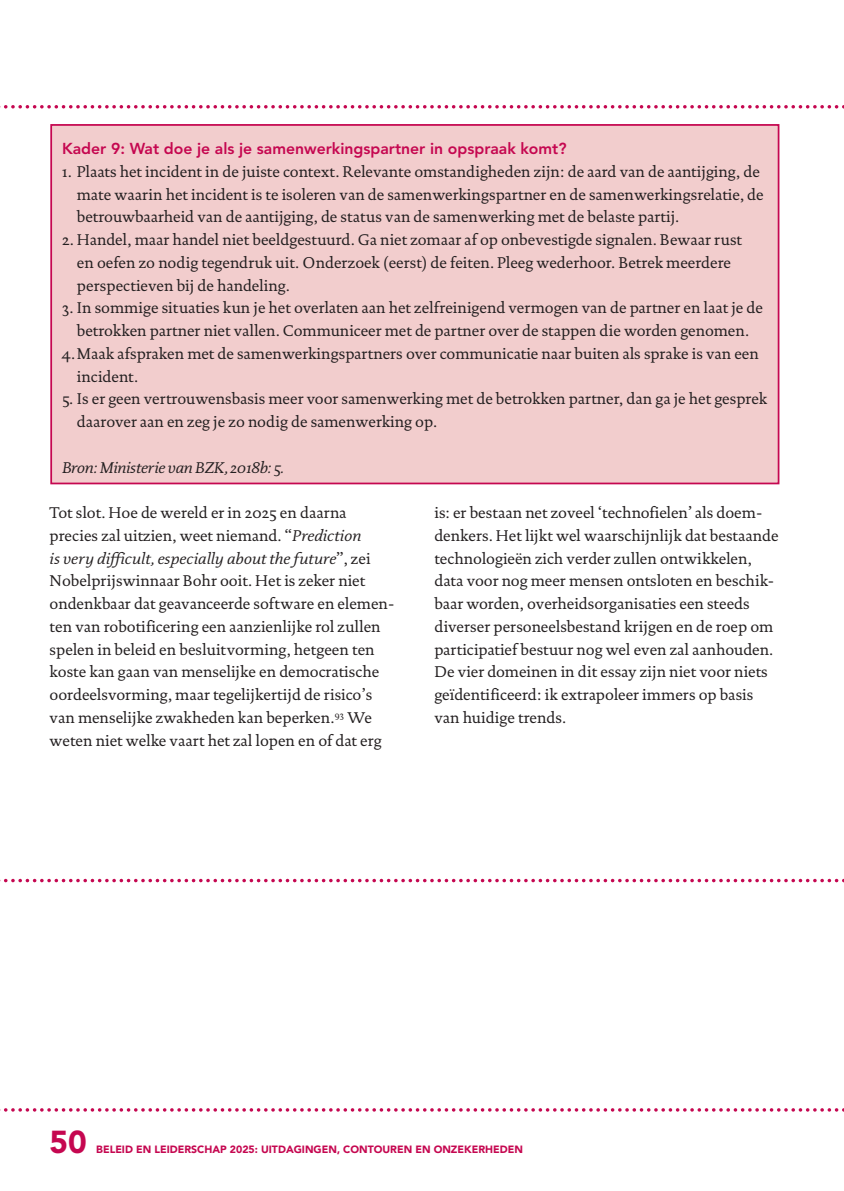
<style>
.page{position:relative;width:844px;height:1191px;background:#fff}
.page>*{position:absolute;margin:0;border:0;box-sizing:border-box;transform-origin:0 0}
.t1{font:900 31.5px "Avenir LT Std";color:#c50750}
.t2{font:15.75px/22.8px "DTL Documenta ST";color:#231f20}
.t3{font:800 15.75px "Avenir LT Std";color:#c50750}
.t4{font:italic 15.75px "DTL Documenta ST";letter-spacing:-.02em;color:#231f20}
.t5{font:900 10.5px "Avenir LT Std";color:#c50750}
.s1{font-style:italic}
</style>
<div class="page">
<svg style="left:0;top:105px;width:844px;height:3px"></svg>
<svg style="left:0;top:878px;width:844px;height:4px"></svg>
<svg style="left:0;top:1108px;width:844px;height:3px"></svg>
<div style="left:51px;top:125px;width:727px;height:358px;background:#f2cdcd"></div>
<div style="left:50px;top:124px;width:729px;height:360px;border:2px solid #c50750"></div>
<p class="t3" style="left:62px;top:139px;width:506px">Kader 9: Wat doe je als je samenwerkingspartner in opspraak komt?</p>
<p class="t2" style="left:77px;top:160px;width:688px;text-indent:-15px">1. Plaats het incident in de juiste context. Relevante omstandigheden zijn: de aard van de aantijging, de mate waarin het incident is te isoleren van de samenwerkingspartner en de samenwerkingsrelatie, de betrouwbaarheid van de aantijging, de status van de samenwerking met de belaste partij.</p>
<p class="t2" style="left:77px;top:228px;width:666px;text-indent:-15px">2. Handel, maar handel niet beeldgestuurd. Ga niet zomaar af op onbevestigde signalen. Bewaar rust en oefen zo nodig tegendruk uit. Onderzoek (eerst) de feiten. Pleeg wederhoor. Betrek meerdere perspectieven bij de handeling.</p>
<p class="t2" style="left:62px;top:296px;width:702px">3. In sommige situaties kun je het overlaten aan het zelfreinigend vermogen van de partner en laat je de</p>
<p class="t2" style="left:77px;top:319px;width:673px">betrokken partner niet vallen. Communiceer met de partner over de stappen die worden genomen.</p>
<p class="t2" style="left:62px;top:342px;width:698px">4.Maak afspraken met de samenwerkingspartners over communicatie naar buiten als sprake is van een</p>
<p class="t2" style="left:77px;top:365px;width:63px">incident.</p>
<p class="t2" style="left:77px;top:387px;width:691px;text-indent:-15px">5. Is er geen vertrouwensbasis meer voor samenwerking met de betrokken partner, dan ga je het gesprek daarover aan en zeg je zo nodig de samenwerking op.</p>
<p class="t4" style="left:62px;top:457px;width:223px">Bron: Ministerie van BZK, 2018b: 5.</p>
<p class="t2" style="left:50px;top:501px;width:346px">Tot slot. Hoe de wereld er in 2025 en daarna precies zal uitzien, weet niemand. “<span class="s1">Prediction<br>is very difficult, especially about the future</span>”, zei Nobelprijswinnaar Bohr ooit. Het is zeker niet ondenkbaar dat geavanceerde software en elemen&shy;ten van robotificering een aanzienlijke rol zullen spelen in beleid en besluitvorming, hetgeen ten koste kan gaan van menselijke en democratische oordeelsvorming, maar tegelijkertijd de risico’s van menselijke zwakheden kan beperken.<sup>93</sup> We weten niet welke vaart het zal lopen en of dat erg</p>
<p class="t2" style="left:434px;top:501px;width:345px">is: er bestaan net zoveel ‘technofielen’ als doem&shy;denkers. Het lijkt wel waarschijnlijk dat bestaande technologieën zich verder zullen ontwikkelen, data voor nog meer mensen ontsloten en beschik&shy;baar worden, overheidsorganisaties een steeds diverser personeelsbestand krijgen en de roep om participatief bestuur nog wel even zal aanhouden.<br>De vier domeinen in dit essay zijn niet voor niets geïdentificeerd: ik extrapoleer immers op basis van huidige trends.</p>
<h1 class="t1" style="left:50px;top:1123px;width:39px">50</h1>
<p class="t5" style="left:96px;top:1143px;width:8px">BELEIDENLEIDERSCHAP2025:UITDAGINGEN,CONTOURENENONZEKERHEDE</p>
</div>
